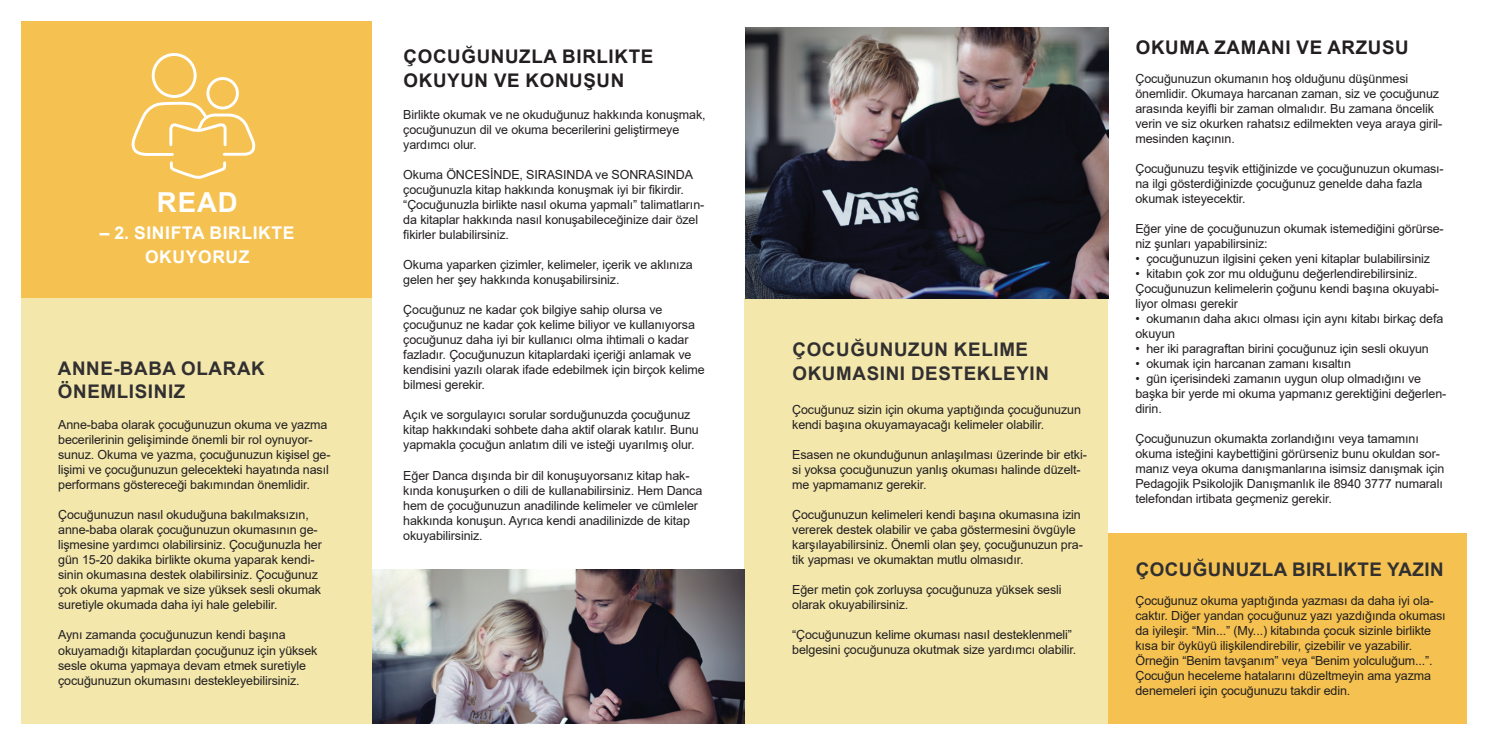
<style>
.page{position:relative;width:1489px;height:745px;background:#fff}
.page>*{position:absolute;margin:0;border:0;box-sizing:border-box;transform-origin:0 0}
.t1{font:700 27.5px "Arial";color:#fff}
.t2{font:700 18.75px/23.8px "Arial";letter-spacing:.035em;color:#312f30}
.t3{font:700 18.75px/23.8px "Arial";letter-spacing:.035em;color:#231f20}
.t4{font:700 17.5px/23.8px "Arial";letter-spacing:.035em;color:#fff;text-align:center}
.t5{font:12.5px/15px "Arial";letter-spacing:-.01em;color:#231f20}
</style>
<div class="page">
<div style="left:21px;top:21px;width:351px;height:277px;background:#f5c251"></div>
<div style="left:21px;top:298px;width:351px;height:425px;background:#f3e7ac"></div>
<div style="left:744px;top:298px;width:364px;height:425px;background:#f3e7ac"></div>
<div style="left:1108px;top:532px;width:359px;height:191px;background:#f5c251"></div>
<img style="left:372px;top:569px;width:372px;height:154px">
<img style="left:745px;top:27px;width:363px;height:271px">
<div style="left:152px;top:53px;width:45px;height:45px;border:3px solid #fff;border-radius:50%"></div>
<div style="left:206px;top:77px;width:33px;height:32px;border:3px solid #fff;border-radius:50%"></div>
<svg style="left:131px;top:100px;width:125px;height:79px"></svg>
<h1 class="t1" style="left:157px;top:183px;width:21px">READ</h1>
<h3 class="t4" style="left:100px;top:221px;width:196px">– 2. SINIFTA BIRLIKTE<br>OKUYORUZ</h3>
<h2 class="t2" style="left:58px;top:356px;width:208px">ANNE-BABA OLARAK<br>ÖNEMLISINIZ</h2>
<p class="t5" style="left:58px;top:417px;width:274px">Anne-baba olarak çocuğunuzun okuma ve yazma becerilerinin gelişiminde önemli bir rol oynuyor&shy;sunuz. Okuma ve yazma, çocuğunuzun kişisel ge&shy;lişimi ve çocuğunuzun gelecekteki hayatında nasıl performans göstereceği bakımından önemlidir.</p>
<p class="t5" style="left:58px;top:507px;width:265px">Çocuğunuzun nasıl okuduğuna bakılmaksızın, anne-baba olarak çocuğunuzun okumasının ge&shy;lişmesine yardımcı olabilirsiniz. Çocuğunuzla her gün 15-20 dakika birlikte okuma yaparak kendi&shy;sinin okumasına destek olabilirsiniz. Çocuğunuz çok okuma yapmak ve size yüksek sesli okumak suretiyle okumada daha iyi hale gelebilir.</p>
<p class="t5" style="left:58px;top:627px;width:261px">Aynı zamanda çocuğunuzun kendi başına okuyamadığı kitaplardan çocuğunuz için yüksek sesle okuma yapmaya devam etmek suretiyle çocuğunuzun okumasını destekleyebilirsiniz.</p>
<h2 class="t3" style="left:403px;top:45px;width:251px">ÇOCUĞUNUZLA BIRLIKTE<br>OKUYUN VE KONUŞUN</h2>
<h2 class="t3" style="left:1135px;top:36px;width:274px">OKUMA ZAMANI VE ARZUSU</h2>
<p class="t5" style="left:1135px;top:71px;width:308px">Çocuğunuzun okumanın hoş olduğunu düşünmesi önemlidir. Okumaya harcanan zaman, siz ve çocuğunuz arasında keyifli bir zaman olmalıdır. Bu zamana öncelik verin ve siz okurken rahatsız edilmekten veya araya giril&shy;mesinden kaçının.</p>
<p class="t5" style="left:1135px;top:161px;width:310px">Çocuğunuzu teşvik ettiğinizde ve çocuğunuzun okuması&shy;na ilgi gösterdiğinizde çocuğunuz genelde daha fazla okumak isteyecektir.</p>
<p class="t5" style="left:1135px;top:221px;width:310px">Eğer yine de çocuğunuzun okumak istemediğini görürse&shy;niz şunları yapabilirsiniz:</p>
<p class="t5" style="left:1135px;top:251px;width:296px">• çocuğunuzun ilgisini çeken yeni kitaplar bulabilirsiniz</p>
<p class="t5" style="left:1135px;top:266px;width:305px">• kitabın çok zor mu olduğunu değerlendirebilirsiniz.<br>Çocuğunuzun kelimelerin çoğunu kendi başına okuyabi&shy;liyor olması gerekir</p>
<p class="t5" style="left:1135px;top:311px;width:309px">• okumanın daha akıcı olması için aynı kitabı birkaç defa okuyun</p>
<p class="t5" style="left:1135px;top:341px;width:295px">• her iki paragraftan birini çocuğunuz için sesli okuyun</p>
<p class="t5" style="left:1135px;top:356px;width:217px">• okumak için harcanan zamanı kısaltın</p>
<p class="t5" style="left:1135px;top:371px;width:312px">• gün içerisindeki zamanın uygun olup olmadığını ve başka bir yerde mi okuma yapmanız gerektiğini değerlen&shy;dirin.</p>
<p class="t5" style="left:1135px;top:431px;width:310px">Çocuğunuzun okumakta zorlandığını veya tamamını okuma isteğini kaybettiğini görürseniz bunu okuldan sor&shy;manız veya okuma danışmanlarına isimsiz danışmak için Pedagojik Psikolojik Danışmanlık ile 8940 3777 numaralı telefondan irtibata geçmeniz gerekir.</p>
<p class="t5" style="left:403px;top:107px;width:304px">Birlikte okumak ve ne okuduğunuz hakkında konuşmak, çocuğunuzun dil ve okuma becerilerini geliştirmeye yardımcı olur.</p>
<p class="t5" style="left:403px;top:167px;width:302px">Okuma ÖNCESİNDE, SIRASINDA ve SONRASINDA çocuğunuzla kitap hakkında konuşmak iyi bir fikirdir. “Çocuğunuzla birlikte nasıl okuma yapmalı” talimatların&shy;da kitaplar hakkında nasıl konuşabileceğinize dair özel fikirler bulabilirsiniz.</p>
<p class="t5" style="left:403px;top:257px;width:291px">Okuma yaparken çizimler, kelimeler, içerik ve aklınıza gelen her şey hakkında konuşabilirsiniz.</p>
<p class="t5" style="left:403px;top:302px;width:303px">Çocuğunuz ne kadar çok bilgiye sahip olursa ve çocuğunuz ne kadar çok kelime biliyor ve kullanıyorsa çocuğunuz daha iyi bir kullanıcı olma ihtimali o kadar fazladır. Çocuğunuzun kitaplardaki içeriği anlamak ve kendisini yazılı olarak ifade edebilmek için birçok kelime bilmesi gerekir.</p>
<p class="t5" style="left:403px;top:407px;width:297px">Açık ve sorgulayıcı sorular sorduğunuzda çocuğunuz kitap hakkındaki sohbete daha aktif olarak katılır. Bunu yapmakla çocuğun anlatım dili ve isteği uyarılmış olur.</p>
<p class="t5" style="left:403px;top:467px;width:300px">Eğer Danca dışında bir dil konuşuyorsanız kitap hak&shy;kında konuşurken o dili de kullanabilirsiniz. Hem Danca hem de çocuğunuzun anadilinde kelimeler ve cümleler hakkında konuşun. Ayrıca kendi anadilinizde de kitap okuyabilirsiniz.</p>
<h2 class="t2" style="left:792px;top:337px;width:258px">ÇOCUĞUNUZUN KELIME<br>OKUMASINI DESTEKLEYIN</h2>
<p class="t5" style="left:792px;top:402px;width:290px">Çocuğunuz sizin için okuma yaptığında çocuğunuzun kendi başına okuyamayacağı kelimeler olabilir.</p>
<p class="t5" style="left:792px;top:447px;width:296px">Esasen ne okunduğunun anlaşılması üzerinde bir etki&shy;si yoksa çocuğunuzun yanlış okuması halinde düzelt&shy;me yapmamanız gerekir.</p>
<p class="t5" style="left:792px;top:507px;width:292px">Çocuğunuzun kelimeleri kendi başına okumasına izin vererek destek olabilir ve çaba göstermesini övgüyle karşılayabilirsiniz. Önemli olan şey, çocuğunuzun pra&shy;tik yapması ve okumaktan mutlu olmasıdır.</p>
<p class="t5" style="left:792px;top:582px;width:271px">Eğer metin çok zorluysa çocuğunuza yüksek sesli olarak okuyabilirsiniz.</p>
<p class="t5" style="left:792px;top:627px;width:286px">“Çocuğunuzun kelime okuması nasıl desteklenmeli” belgesini çocuğunuza okutmak size yardımcı olabilir.</p>
<h2 class="t2" style="left:1135px;top:557px;width:309px">ÇOCUĞUNUZLA BIRLIKTE YAZIN</h2>
<p class="t5" style="left:1135px;top:592px;width:312px">Çocuğunuz okuma yaptığında yazması da daha iyi ola&shy;caktır. Diğer yandan çocuğunuz yazı yazdığında okuması da iyileşir. “Min...” (My...) kitabında çocuk sizinle birlikte kısa bir öyküyü ilişkilendirebilir, çizebilir ve yazabilir.<br>Örneğin “Benim tavşanım” veya “Benim yolculuğum...”.<br>Çocuğun heceleme hatalarını düzeltmeyin ama yazma denemeleri için çocuğunuzu takdir edin.</p>
</div>
